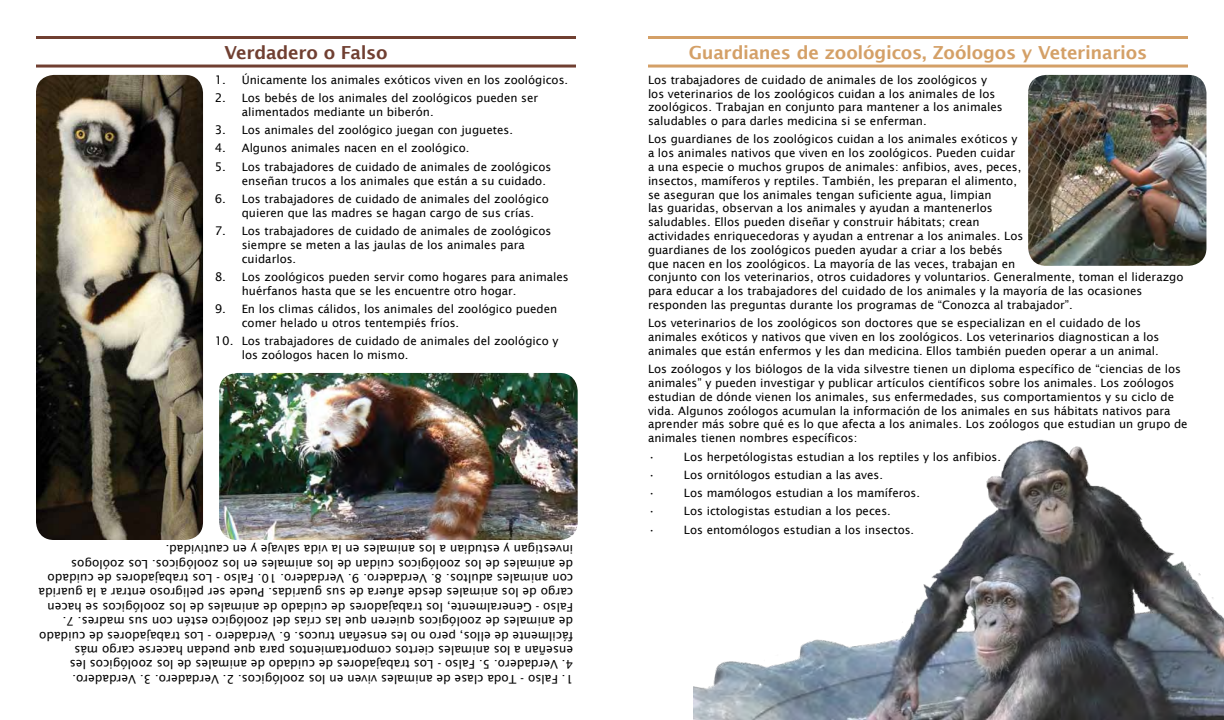
<style>
.page{position:relative;width:1224px;height:720px;background:#fff}
.page>*{position:absolute;margin:0;border:0;box-sizing:border-box;transform-origin:0 0}
.t1{font:600 18px "Lucida Sans";letter-spacing:-.015em;color:#d4a067}
.t2{font:600 18px "Lucida Sans";letter-spacing:-.015em;color:#703f31}
.t3{font:12px/14.4px "Lucida Sans";color:#000}
.t4{font:11.5px/13.8px "Lucida Sans";color:#000}
.s1{font-size:12px}
</style>
<div class="page">
<img style="left:1028px;top:75px;width:178px;height:191px">
<hr style="left:36px;top:65px;width:540px;height:3px;background:#703f31">
<hr style="left:36px;top:36px;width:540px;height:3px;background:#703f31">
<hr style="left:648px;top:65px;width:540px;height:3px;background:#d4a067">
<hr style="left:648px;top:36px;width:540px;height:3px;background:#d4a067">
<img style="left:219px;top:373px;width:359px;height:167px">
<img style="left:693px;top:439px;width:531px;height:281px">
<img style="left:36px;top:75px;width:167px;height:465px">
<h1 class="t2" style="left:225px;top:42px;width:164px">Verdadero o Falso</h1>
<p class="t4" style="left:215px;top:73px;width:355px"><span class="s1">1.</span> Únicamente los animales exóticos viven en los zoológicos.</p>
<p class="t4" style="left:242px;top:91px;width:298px;text-indent:-27px"><span class="s1">2.</span> Los bebés de los animales del zoológicos pueden ser alimentados mediante un biberón.</p>
<p class="t4" style="left:215px;top:123px;width:300px"><span class="s1">3.</span> Los animales del zoológico juegan con juguetes.</p>
<p class="t4" style="left:215px;top:141px;width:256px"><span class="s1">4.</span> Algunos animales nacen en el zoológico.</p>
<p class="t4" style="left:242px;top:160px;width:311px;text-indent:-27px"><span class="s1">5.</span> Los trabajadores de cuidado de animales de zoológicos enseñan trucos a los animales que están a su cuidado.</p>
<p class="t4" style="left:242px;top:192px;width:309px;text-indent:-27px"><span class="s1">6.</span> Los trabajadores de cuidado de animales del zoológico quieren que las madres se hagan cargo de sus crías.</p>
<p class="t4" style="left:242px;top:224px;width:311px;text-indent:-27px"><span class="s1">7.</span> Los trabajadores de cuidado de animales de zoológicos siempre se meten a las jaulas de los animales para cuidarlos.</p>
<p class="t4" style="left:242px;top:270px;width:329px;text-indent:-27px"><span class="s1">8.</span> Los zoológicos pueden servir como hogares para animales huérfanos hasta que se les encuentre otro hogar.</p>
<p class="t4" style="left:242px;top:302px;width:317px;text-indent:-27px"><span class="s1">9.</span> En los climas cálidos, los animales del zoológico pueden comer helado u otros tentempiés fríos.</p>
<p class="t4" style="left:242px;top:334px;width:318px;text-indent:-27px"><span class="s1">10.</span> Los trabajadores de cuidado de animales del zoológico y los zoólogos hacen lo mismo.</p>
<p class="t3" style="left:573px;top:672px;width:536px;rotate:-180deg">4. Verdadero. 5. Falso - Los trabajadores de cuidado de animales de los zoológicos les enseñan a los animales ciertos comportamientos para que puedan hacerse cargo más fácilmente de ellos, pero no les enseñan trucos. 6. Verdadero - Los trabajadores de cuidado de animales de zoológicos quieren que las crías del zoológico estén con sus madres. 7.<br>Falso - Generalmente, los trabajadores de cuidado de animales de los zoológicos se hacen cargo de los animales desde afuera de sus guaridas. Puede ser peligroso entrar a la guarida con animales adultos. 8. Verdadero. 9. Verdadero. 10. Falso - Los trabajadores de cuidado de animales de los zoológicos cuidan de los animales en los zoológicos. Los zoólogos investigan y estudian a los animales en la vida salvaje y en cautividad.</p>
<p class="t3" style="left:573px;top:686px;width:502px;rotate:-180deg">1. Falso - Toda clase de animales viven en los zoológicos. 2. Verdadero. 3. Verdadero.</p>
<h1 class="t1" style="left:689px;top:42px;width:460px">Guardianes de zoológicos, Zoólogos y Veterinarios</h1>
<p class="t4" style="left:648px;top:73px;width:356px">Los trabajadores de cuidado de animales de los zoológicos y los veterinarios de los zoológicos cuidan a los animales de los zoológicos. Trabajan en conjunto para mantener a los animales saludables o para darles medicina si se enferman.</p>
<p class="t4" style="left:648px;top:132px;width:537px">Los guardianes de los zoológicos cuidan a los animales exóticos y<br>a los animales nativos que viven en los zoológicos. Pueden cuidar<br>a una especie o muchos grupos de animales: anfibios, aves, peces,<br>insectos, mamíferos y reptiles. También, les preparan el alimento,<br>se aseguran que los animales tengan suficiente agua, limpian<br>las guaridas, observan a los animales y ayudan a mantenerlos<br>saludables. Ellos pueden diseñar y construir hábitats; crean<br>actividades enriquecedoras y ayudan a entrenar a los animales. Los<br>guardianes de los zoológicos pueden ayudar a criar a los bebés<br>que nacen en los zoológicos. La mayoría de las veces, trabajan en<br>conjunto con los veterinarios, otros cuidadores y voluntarios. Generalmente, toman el liderazgo para educar a los trabajadores del cuidado de los animales y la mayoría de las ocasiones responden las preguntas durante los programas de “Conozca al trabajador”.</p>
<p class="t4" style="left:648px;top:316px;width:513px">Los veterinarios de los zoológicos son doctores que se especializan en el cuidado de los animales exóticos y nativos que viven en los zoológicos. Los veterinarios diagnostican a los animales que están enfermos y les dan medicina. Ellos también pueden operar a un animal.</p>
<p class="t4" style="left:648px;top:362px;width:541px">Los zoólogos y los biólogos de la vida silvestre tienen un diploma específico de “ciencias de los animales” y pueden investigar y publicar artículos científicos sobre los animales. Los zoólogos estudian de dónde vienen los animales, sus enfermedades, sus comportamientos y su ciclo de vida. Algunos zoólogos acumulan la información de los animales en sus hábitats nativos para aprender más sobre qué es lo que afecta a los animales. Los zoólogos que estudian un grupo de animales tienen nombres específicos:</p>
<p class="t4" style="left:648px;top:450px;width:9px">•</p>
<p class="t4" style="left:684px;top:450px;width:318px">Los herpetólogistas estudian a los reptiles y los anfibios.</p>
<p class="t4" style="left:648px;top:468px;width:9px">•</p>
<p class="t4" style="left:684px;top:468px;width:201px">Los ornitólogos estudian a las aves.</p>
<p class="t4" style="left:648px;top:486px;width:9px">•</p>
<p class="t4" style="left:684px;top:486px;width:238px">Los mamólogos estudian a los mamíferos.</p>
<p class="t4" style="left:648px;top:504px;width:9px">•</p>
<p class="t4" style="left:684px;top:504px;width:208px">Los ictologistas estudian a los peces.</p>
<p class="t4" style="left:648px;top:523px;width:9px">•</p>
<p class="t4" style="left:684px;top:523px;width:232px">Los entomólogos estudian a los insectos.</p>
</div>
